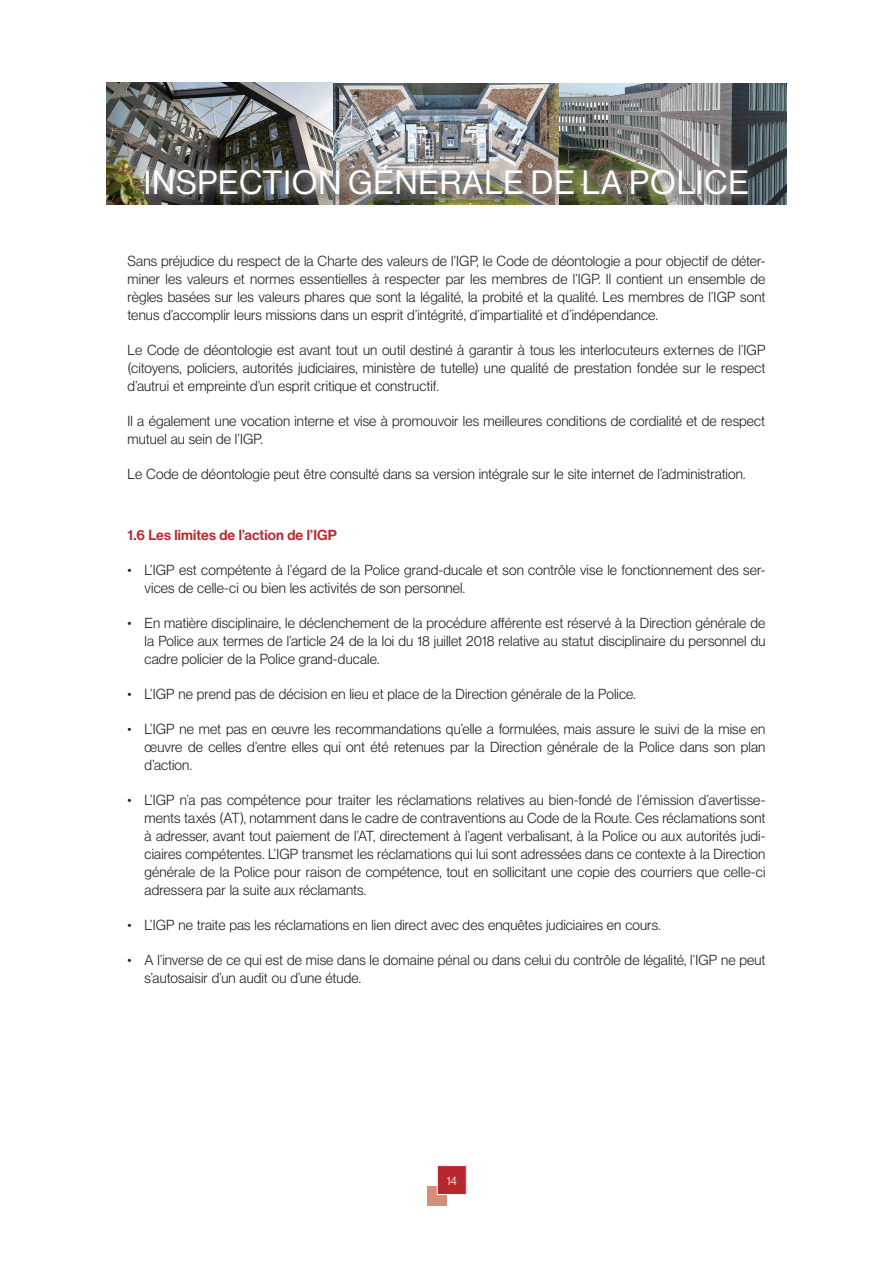
<style>
.page{position:relative;width:893px;height:1263px;background:#fff}
.page>*{position:absolute;margin:0;border:0;box-sizing:border-box;transform-origin:0 0}
.t1{font:33px "N Haas Grotesk DS Pro 55 Rg";letter-spacing:.025em;color:#fff}
.t2{font:14.25px/18px "N Haas Grotesk DS Pro 45 Lt";letter-spacing:.005em;color:#231f20;text-align:justify}
.t3{font:14.25px "N Haas Grotesk DS Pro 65 Md";letter-spacing:.01em;color:#b7282e}
.t4{font:12px "N Haas Grotesk DS Pro 45 Lt";color:#fff}
</style>
<div class="page">
<img style="left:106px;top:83px;width:680px;height:121px">
<svg style="left:142px;top:162px;width:618px;height:44px"></svg>
<div style="left:136px;top:156px;width:621px;height:48px;background:#fff;opacity:.75"></div>
<div style="left:427px;top:1186px;width:19px;height:19px;background:#d68e79"></div>
<div style="left:437px;top:1165px;width:29px;height:29px;background:#b7282e"></div>
<div style="left:437px;top:1165px;width:30px;height:30px;border:1px solid #fff"></div>
<h1 class="t1" style="left:144px;top:164px;width:607px">INSPECTION GÉNÉRALE DE LA POLICE</h1>
<p class="t2" style="left:128px;top:252px;width:639px">Sans préjudice du respect de la Charte des valeurs de l’IGP, le Code de déontologie a pour objectif de déter&shy;miner les valeurs et normes essentielles à respecter par les membres de l’IGP. Il contient un ensemble de règles basées sur les valeurs phares que sont la légalité, la probité et la qualité. Les membres de l’IGP sont tenus d’accomplir leurs missions dans un esprit d’intégrité, d’impartialité et d’indépendance.</p>
<p class="t2" style="left:128px;top:341px;width:639px">Le Code de déontologie est avant tout un outil destiné à garantir à tous les interlocuteurs externes de l’IGP (citoyens, policiers, autorités judiciaires, ministère de tutelle) une qualité de prestation fondée sur le respect d’autrui et empreinte d’un esprit critique et constructif.</p>
<p class="t2" style="left:128px;top:412px;width:639px">Il a également une vocation interne et vise à promouvoir les meilleures conditions de cordialité et de respect mutuel au sein de l’IGP.</p>
<p class="t2" style="left:128px;top:465px;width:619px">Le Code de déontologie peut être consulté dans sa version intégrale sur le site internet de l’administration.</p>
<p class="t3" style="left:128px;top:526px;width:211px">1.6 Les limites de l’action de l’IGP</p>
<p class="t2" style="left:145px;top:561px;width:622px;text-indent:-17px">• L’IGP est compétente à l’égard de la Police grand-ducale et son contrôle vise le fonctionnement des ser&shy;vices de celle-ci ou bien les activités de son personnel.</p>
<p class="t2" style="left:145px;top:614px;width:622px;text-indent:-17px">• En matière disciplinaire, le déclenchement de la procédure afférente est réservé à la Direction générale de la Police aux termes de l’article 24 de la loi du 18 juillet 2018 relative au statut disciplinaire du personnel du cadre policier de la Police grand-ducale.</p>
<p class="t2" style="left:128px;top:685px;width:510px">• L’IGP ne prend pas de décision en lieu et place de la Direction générale de la Police.</p>
<p class="t2" style="left:145px;top:720px;width:622px;text-indent:-17px">• L’IGP ne met pas en œuvre les recommandations qu’elle a formulées, mais assure le suivi de la mise en œuvre de celles d’entre elles qui ont été retenues par la Direction générale de la Police dans son plan d’action.</p>
<p class="t2" style="left:145px;top:791px;width:622px;text-indent:-17px">• L’IGP n’a pas compétence pour traiter les réclamations relatives au bien-fondé de l’émission d’avertisse&shy;ments taxés (AT), notamment dans le cadre de contraventions au Code de la Route. Ces réclamations sont à adresser, avant tout paiement de l’AT, directement à l’agent verbalisant, à la Police ou aux autorités judi&shy;ciaires compétentes. L’IGP transmet les réclamations qui lui sont adressées dans ce contexte à la Direction générale de la Police pour raison de compétence, tout en sollicitant une copie des courriers que celle-ci adressera par la suite aux réclamants.</p>
<p class="t2" style="left:128px;top:916px;width:535px">• L’IGP ne traite pas les réclamations en lien direct avec des enquêtes judiciaires en cours.</p>
<p class="t2" style="left:145px;top:951px;width:622px;text-indent:-17px">• A l’inverse de ce qui est de mise dans le domaine pénal ou dans celui du contrôle de légalité, l’IGP ne peut s’autosaisir d’un audit ou d’une étude.</p>
<p class="t4" style="left:447px;top:1174px;width:12px">14</p>
</div>
